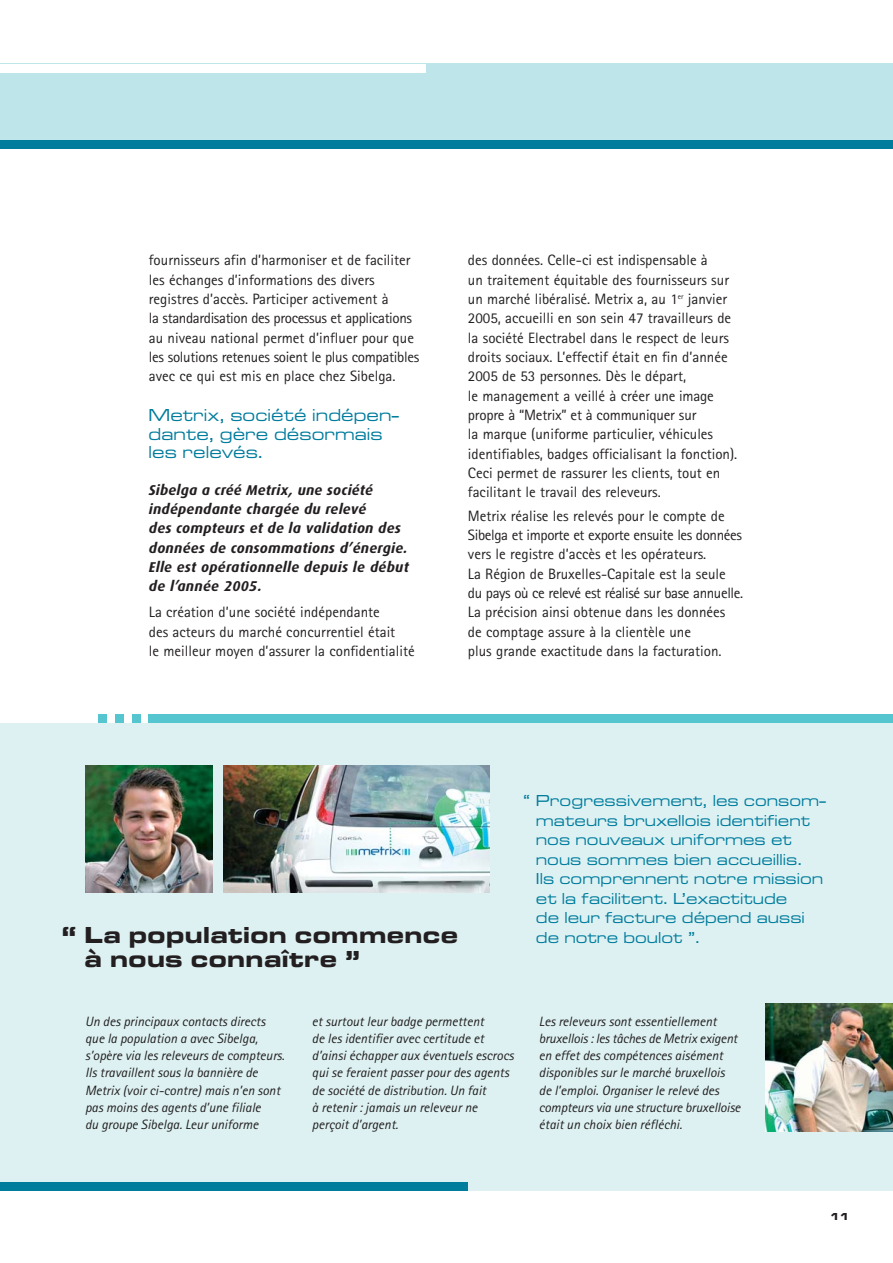
<style>
.page{position:relative;width:893px;height:1263px;background:#fff}
.page>*{position:absolute;margin:0;border:0;box-sizing:border-box;transform-origin:0 0}
.t1{font:24px/24px "Microgramma D Bold Exte";letter-spacing:.045em;color:#231f20}
.t2{font:18px/18.6px "Microgramma D Medi Exte";letter-spacing:.04em;color:#007c9d}
.t3{font:16.5px/19.5px "Microgramma D Medi Exte";letter-spacing:.04em;color:#007c9d}
.t4{font:15px/19.4px "Rotis Sans Serif";color:#231f20}
.t5{font:italic 700 14.25px/19.4px "Dax";letter-spacing:.015em;color:#231f20}
.t6{font:italic 13.5px/17.2px "Rotis Sans Serif";color:#231f20}
.t7{font:10.5px "Microgramma D Bold Exte";color:#231f20}
</style>
<div class="page">
<div style="left:0;top:723px;width:892px;height:468px;background:#ddf1f2"></div>
<img style="left:85px;top:765px;width:128px;height:128px">
<img style="left:765px;top:1003px;width:127px;height:128px">
<img style="left:223px;top:765px;width:266px;height:128px">
<div style="left:0;top:64px;width:892px;height:85px;background:#bee5e9"></div>
<div style="left:0;top:140px;width:892px;height:9px;background:#007c9d"></div>
<div style="left:0;top:1182px;width:468px;height:9px;background:#007c9d"></div>
<div style="left:149px;top:714px;width:743px;height:9px;background:#55c5cf"></div>
<div style="left:98px;top:714px;width:8px;height:9px;background:#55c5cf"></div>
<div style="left:115px;top:714px;width:8px;height:9px;background:#55c5cf"></div>
<div style="left:132px;top:714px;width:8px;height:9px;background:#55c5cf"></div>
<div style="left:0;top:64px;width:425px;height:8px;background:#fff"></div>
<p class="t4" style="left:149px;top:252px;width:272px">fournisseurs afin d’harmoniser et de faciliter les échanges d’informations des divers registres d’accès. Participer activement à<br>la standardisation des processus et applications au niveau national permet d’influer pour que les solutions retenues soient le plus compatibles avec ce qui est mis en place chez Sibelga.</p>
<p class="t2" style="left:149px;top:407px;width:251px">Metrix, société indépen&shy;dante, gère désormais les relevés.</p>
<p class="t5" style="left:149px;top:481px;width:261px">Sibelga a créé Metrix, une société indépendante chargée du relevé<br>des compteurs et de la validation des données de consommations d’énergie.<br>Elle est opérationnelle depuis le début de l’année 2005.</p>
<p class="t4" style="left:149px;top:604px;width:267px">La création d’une société indépendante<br>des acteurs du marché concurrentiel était<br>le meilleur moyen d’assurer la confidentialité</p>
<p class="t4" style="left:468px;top:252px;width:271px">des données. Celle-ci est indispensable à<br>un traitement équitable des fournisseurs sur un marché libéralisé. Metrix a, au 1<sup>er</sup> janvier 2005, accueilli en son sein 47 travailleurs de la société Electrabel dans le respect de leurs droits sociaux. L’effectif était en fin d’année 2005 de 53 personnes. Dès le départ,<br>le management a veillé à créer une image propre à “Metrix” et à communiquer sur<br>la marque (uniforme particulier, véhicules identifiables, badges officialisant la fonction).<br>Ceci permet de rassurer les clients, tout en facilitant le travail des releveurs.</p>
<p class="t4" style="left:468px;top:507px;width:277px">Metrix réalise les relevés pour le compte de Sibelga et importe et exporte ensuite les données vers le registre d’accès et les opérateurs.<br>La Région de Bruxelles-Capitale est la seule du pays où ce relevé est réalisé sur base annuelle.<br>La précision ainsi obtenue dans les données<br>de comptage assure à la clientèle une<br>plus grande exactitude dans la facturation.</p>
<h1 class="t1" style="left:85px;top:925px;width:374px;text-indent:-23px">“ La population commence à nous connaître ”</h1>
<p class="t3" style="left:536px;top:792px;width:291px;text-indent:-13px">“ Progressivement, les consom&shy;mateurs bruxellois identifient nos nouveaux uniformes et nous sommes bien accueillis.<br>Ils comprennent notre mission et la facilitent. L’exactitude<br>de leur facture dépend aussi de notre boulot ”.</p>
<p class="t6" style="left:85px;top:1014px;width:201px">Un des principaux contacts directs que la population a avec Sibelga, s’opère via les releveurs de compteurs.<br>Ils travaillent sous la bannière de Metrix (voir ci-contre) mais n’en sont pas moins des agents d’une filiale<br>du groupe Sibelga. Leur uniforme</p>
<p class="t6" style="left:312px;top:1014px;width:203px">et surtout leur badge permettent<br>de les identifier avec certitude et d’ainsi échapper aux éventuels escrocs qui se feraient passer pour des agents de société de distribution. Un fait<br>à retenir : jamais un releveur ne perçoit d’argent.</p>
<p class="t6" style="left:539px;top:1014px;width:203px">Les releveurs sont essentiellement bruxellois : les tâches de Metrix exigent en effet des compétences aisément disponibles sur le marché bruxellois de l’emploi. Organiser le relevé des compteurs via une structure bruxelloise était un choix bien réfléchi.</p>
<p class="t7" style="left:830px;top:1213px;width:21px">11</p>
</div>
